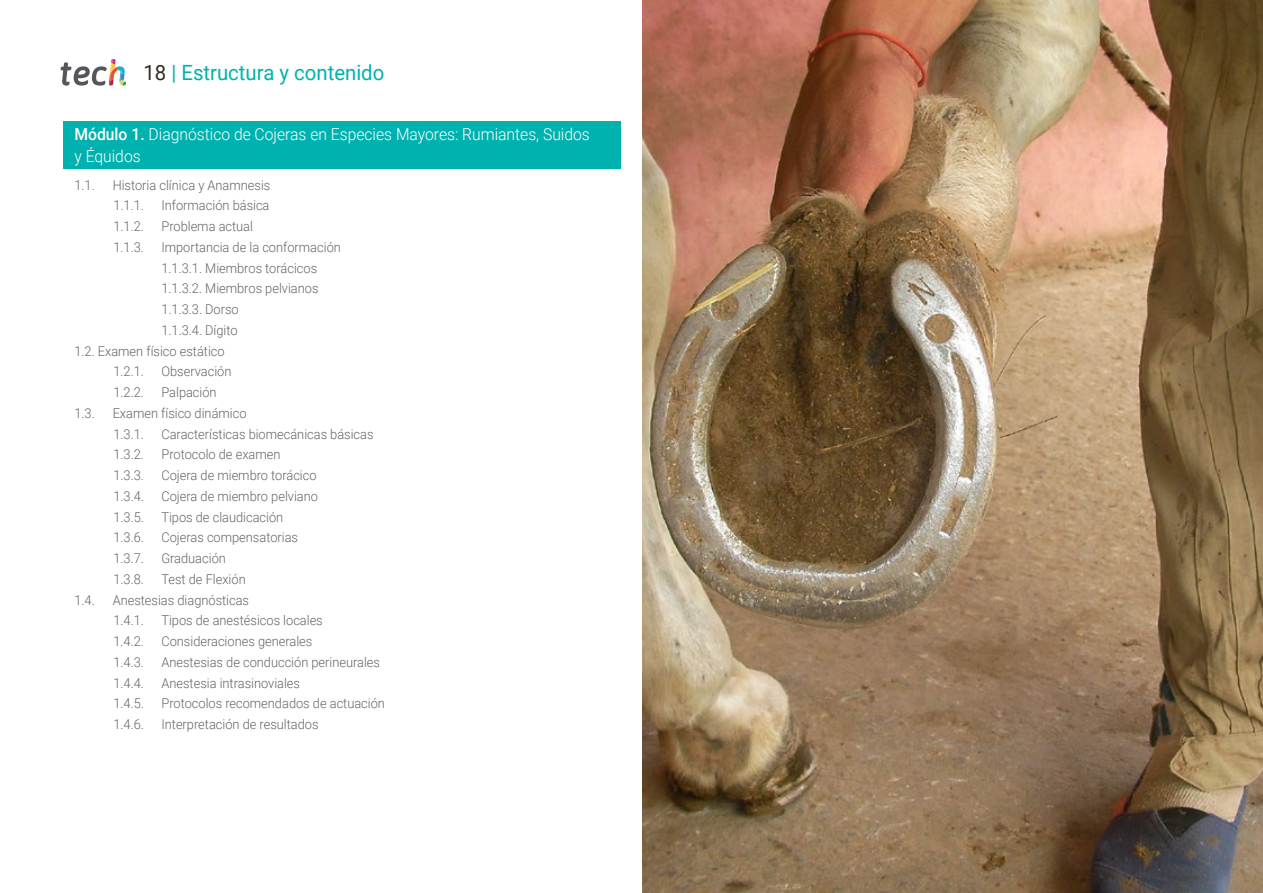
<style>
.page{position:relative;width:1263px;height:893px;background:#fff}
.page>*{position:absolute;margin:0;border:0;box-sizing:border-box;transform-origin:0 0}
.t1{font:21px "Roboto";color:#00b2af}
.t2{font:300 16.5px/22.5px "Roboto";color:#fff;scale:.95 1}
.t3{font:300 13.5px/20.7px "Roboto";color:#61646a;scale:.95 1}
.s1{color:#312e20}
.s2{font-weight:500}
</style>
<div class="page">
<div style="left:63px;top:121px;width:558px;height:48px;background:#00b2af"></div>
<svg style="left:61px;top:59px;width:65px;height:27px"></svg>
<img style="left:642px;top:0;width:621px;height:893px">
<h1 class="t1" style="left:144px;top:57px;width:242px"><span class="s1">18</span> | Estructura y contenido</h1>
<p class="t2" style="left:74px;top:122px;width:544px"><span class="s2">Módulo 1.</span> Diagnóstico de Cojeras en Especies Mayores: Rumiantes, Suidos y Équidos</p>
<p class="t3" style="left:74px;top:174px;width:23px">1.1.</p>
<p class="t3" style="left:113px;top:174px;width:167px">Historia clínica y Anamnesis<br>1.1.1.</p>
<p class="t3" style="left:161px;top:195px;width:115px">Información básica</p>
<p class="t3" style="left:113px;top:215px;width:34px">1.1.2.</p>
<p class="t3" style="left:161px;top:215px;width:98px">Problema actual</p>
<p class="t3" style="left:113px;top:236px;width:34px">1.1.3.</p>
<p class="t3" style="left:161px;top:236px;width:190px">Importancia de la conformación</p>
<p class="t3" style="left:161px;top:257px;width:165px">1.1.3.1. Miembros torácicos</p>
<p class="t3" style="left:161px;top:278px;width:167px">1.1.3.2. Miembros pelvianos</p>
<p class="t3" style="left:161px;top:298px;width:83px">1.1.3.3. Dorso</p>
<p class="t3" style="left:161px;top:319px;width:82px">1.1.3.4. Dígito</p>
<p class="t3" style="left:74px;top:340px;width:160px">1.2. Examen físico estático</p>
<p class="t3" style="left:113px;top:361px;width:34px">1.2.1.</p>
<p class="t3" style="left:161px;top:361px;width:75px">Observación</p>
<p class="t3" style="left:113px;top:381px;width:34px">1.2.2.</p>
<p class="t3" style="left:161px;top:381px;width:60px">Palpación</p>
<p class="t3" style="left:74px;top:402px;width:23px">1.3.</p>
<p class="t3" style="left:113px;top:402px;width:142px">Examen físico dinámico<br>1.3.1.</p>
<p class="t3" style="left:161px;top:423px;width:225px">Características biomecánicas básicas</p>
<p class="t3" style="left:113px;top:444px;width:34px">1.3.2.</p>
<p class="t3" style="left:161px;top:444px;width:127px">Protocolo de examen</p>
<p class="t3" style="left:113px;top:464px;width:34px">1.3.3.</p>
<p class="t3" style="left:161px;top:464px;width:165px">Cojera de miembro torácico</p>
<p class="t3" style="left:113px;top:485px;width:34px">1.3.4.</p>
<p class="t3" style="left:161px;top:485px;width:166px">Cojera de miembro pelviano</p>
<p class="t3" style="left:113px;top:506px;width:34px">1.3.5.</p>
<p class="t3" style="left:161px;top:506px;width:130px">Tipos de claudicación</p>
<p class="t3" style="left:113px;top:527px;width:34px">1.3.6.</p>
<p class="t3" style="left:161px;top:527px;width:145px">Cojeras compensatorias</p>
<p class="t3" style="left:113px;top:547px;width:34px">1.3.7.</p>
<p class="t3" style="left:161px;top:547px;width:69px">Graduación</p>
<p class="t3" style="left:113px;top:568px;width:34px">1.3.8.</p>
<p class="t3" style="left:161px;top:568px;width:90px">Test de Flexión</p>
<p class="t3" style="left:74px;top:589px;width:23px">1.4.</p>
<p class="t3" style="left:113px;top:589px;width:145px">Anestesias diagnósticas<br>1.4.1.</p>
<p class="t3" style="left:161px;top:610px;width:171px">Tipos de anestésicos locales</p>
<p class="t3" style="left:113px;top:630px;width:34px">1.4.2.</p>
<p class="t3" style="left:161px;top:630px;width:160px">Consideraciones generales</p>
<p class="t3" style="left:113px;top:651px;width:34px">1.4.3.</p>
<p class="t3" style="left:161px;top:651px;width:232px">Anestesias de conducción perineurales</p>
<p class="t3" style="left:113px;top:672px;width:34px">1.4.4.</p>
<p class="t3" style="left:161px;top:672px;width:147px">Anestesia intrasinoviales</p>
<p class="t3" style="left:113px;top:693px;width:34px">1.4.5.</p>
<p class="t3" style="left:161px;top:693px;width:237px">Protocolos recomendados de actuación</p>
<p class="t3" style="left:113px;top:713px;width:34px">1.4.6.</p>
<p class="t3" style="left:161px;top:713px;width:167px">Interpretación de resultados</p>
</div>
